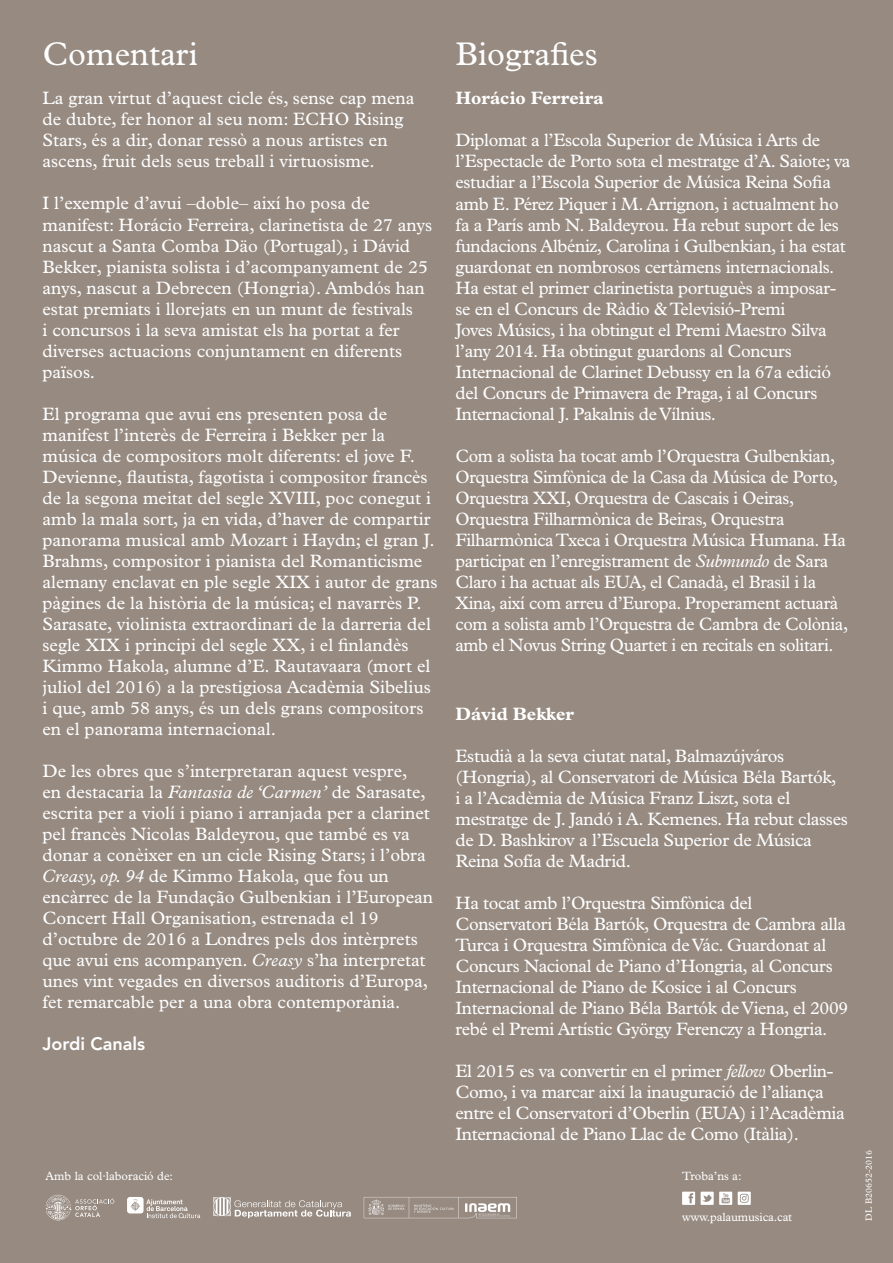
<style>
.page{position:relative;width:893px;height:1263px;background:#968a81}
.page>*{position:absolute;margin:0;border:0;box-sizing:border-box;transform-origin:0 0}
.t1{font:33px "Plantin Std";color:#fff}
.t2{font:18px/21px "Plantin Std";letter-spacing:-.015em;color:#fff}
.t3{font:700 18px "Plantin Std";color:#fff}
.t4{font:800 18px "Avenir LT Std";color:#fff}
.t5{font:12px "Plantin Std";color:#fff}
.t6{font:9px "Plantin Std";color:#fff}
.s1{font-style:italic}
</style>
<div class="page">
<div style="left:127px;top:1197px;width:17px;height:16px;background:#fff;border-radius:3px"></div>
<svg style="left:130px;top:1199px;width:10px;height:12px"></svg>
<svg style="left:146px;top:1199px;width:54px;height:19px"></svg>
<svg style="left:213px;top:1197px;width:138px;height:21px"></svg>
<svg style="left:46px;top:1195px;width:68px;height:25px"></svg>
<svg style="left:364px;top:1197px;width:153px;height:21px"></svg>
<svg style="left:682px;top:1191px;width:13px;height:14px"></svg>
<svg style="left:738px;top:1191px;width:13px;height:14px"></svg>
<svg style="left:701px;top:1191px;width:31px;height:14px"></svg>
<h1 class="t1" style="left:43px;top:35px;width:157px">Comentari</h1>
<p class="t2" style="left:43px;top:88px;width:373px">La gran virtut d’aquest cicle és, sense cap mena de dubte, fer honor al seu nom: ECHO Rising Stars, és a dir, donar ressò a nous artistes en ascens, fruit dels seus treball i virtuosisme.</p>
<p class="t2" style="left:43px;top:193px;width:391px">I l’exemple d’avui –doble– així ho posa de manifest: Horácio Ferreira, clarinetista de 27 anys nascut a Santa Comba Däo (Portugal), i Dávid Bekker, pianista solista i d’acompanyament de 25 anys, nascut a Debrecen (Hongria). Ambdós han estat premiats i llorejats en un munt de festivals<br>i concursos i la seva amistat els ha portat a fer diverses actuacions conjuntament en diferents països.</p>
<p class="t2" style="left:43px;top:403px;width:396px">El programa que avui ens presenten posa de manifest l’interès de Ferreira i Bekker per la música de compositors molt diferents: el jove F.<br>Devienne, flautista, fagotista i compositor francès de la segona meitat del segle XVIII, poc conegut i amb la mala sort, ja en vida, d’haver de compartir panorama musical amb Mozart i Haydn; el gran J.<br>Brahms, compositor i pianista del Romanticisme alemany enclavat en ple segle XIX i autor de grans pàgines de la història de la música; el navarrès P.<br>Sarasate, violinista extraordinari de la darreria del segle XIX i principi del segle XX, i el finlandès Kimmo Hakola, alumne d’E. Rautavaara (mort el juliol del 2016) a la prestigiosa Acadèmia Sibelius i que, amb 58 anys, és un dels grans compositors en el panorama internacional.</p>
<p class="t2" style="left:43px;top:760px;width:392px">De les obres que s’interpretaran aquest vespre,<br>en destacaria la <span class="s1">Fantasia de ‘Carmen’</span> de Sarasate, escrita per a violí i piano i arranjada per a clarinet pel francès Nicolas Baldeyrou, que també es va donar a conèixer en un cicle Rising Stars; i l’obra <span class="s1">Creasy, op. 94</span> de Kimmo Hakola, que fou un encàrrec de la Fundação Gulbenkian i l’European Concert Hall Organisation, estrenada el 19 d’octubre de 2016 a Londres pels dos intèrprets que avui ens acompanyen. <span class="s1">Creasy</span> s’ha interpretat unes vint vegades en diversos auditoris d’Europa, fet remarcable per a una obra contemporània.</p>
<p class="t4" style="left:43px;top:1033px;width:104px">Jordi Canals</p>
<h1 class="t1" style="left:455px;top:35px;width:144px">Biografies</h1>
<p class="t3" style="left:455px;top:88px;width:150px">Horácio Ferreira</p>
<p class="t2" style="left:455px;top:130px;width:396px">Diplomat a l’Escola Superior de Música i Arts de l’Espectacle de Porto sota el mestratge d’A. Saiote; va estudiar a l’Escola Superior de Música Reina Sofia amb E. Pérez Piquer i M. Arrignon, i actualment ho fa a París amb N. Baldeyrou. Ha rebut suport de les fundacions Albéniz, Carolina i Gulbenkian, i ha estat guardonat en nombrosos certàmens internacionals.<br>Ha estat el primer clarinetista portuguès a imposar&shy;se en el Concurs de Ràdio &amp; Televisió-Premi<br>Joves Músics, i ha obtingut el Premi Maestro Silva l’any 2014. Ha obtingut guardons al Concurs Internacional de Clarinet Debussy en la 67a edició del Concurs de Primavera de Praga, i al Concurs Internacional J. Pakalnis de Vílnius.</p>
<p class="t2" style="left:455px;top:445px;width:394px">Com a solista ha tocat amb l’Orquestra Gulbenkian, Orquestra Simfònica de la Casa da Música de Porto, Orquestra XXI, Orquestra de Cascais i Oeiras, Orquestra Filharmònica de Beiras, Orquestra Filharmònica Txeca i Orquestra Música Humana. Ha participat en l’enregistrament de <span class="s1">Submundo</span> de Sara Claro i ha actuat als EUA, el Canadà, el Brasil i la Xina, així com arreu d’Europa. Properament actuarà com a solista amb l’Orquestra de Cambra de Colònia, amb el Novus String Quartet i en recitals en solitari.</p>
<p class="t3" style="left:455px;top:703px;width:120px">Dávid Bekker</p>
<p class="t2" style="left:455px;top:745px;width:394px">Estudià a la seva ciutat natal, Balmazújváros (Hongria), al Conservatori de Música Béla Bartók,<br>i a l’Acadèmia de Música Franz Liszt, sota el mestratge de J. Jandó i A. Kemenes. Ha rebut classes de D. Bashkirov a l’Escuela Superior de Música Reina Sofía de Madrid.</p>
<p class="t2" style="left:455px;top:892px;width:394px">Ha tocat amb l’Orquestra Simfònica del Conservatori Béla Bartók, Orquestra de Cambra alla Turca i Orquestra Simfònica de Vác. Guardonat al Concurs Nacional de Piano d’Hongria, al Concurs Internacional de Piano de Kosice i al Concurs Internacional de Piano Béla Bartók de Viena, el 2009 rebé el Premi Artístic György Ferenczy a Hongria.</p>
<p class="t2" style="left:455px;top:1060px;width:391px">El 2015 es va convertir en el primer <span class="s1">fellow</span> Oberlin-Como, i va marcar així la inauguració de l’aliança entre el Conservatori d’Oberlin (EUA) i l’Acadèmia Internacional de Piano Llac de Como (Itàlia).</p>
<p class="t5" style="left:46px;top:1169px;width:129px">Amb la col·laboració de:</p>
<p class="t5" style="left:682px;top:1169px;width:61px">Troba’ns a:</p>
<p class="t5" style="left:682px;top:1210px;width:112px">www.palaumusica.cat</p>
<p class="t6" style="left:863px;top:1220px;width:72px;rotate:-90deg">DL B20652-2016</p>
</div>
